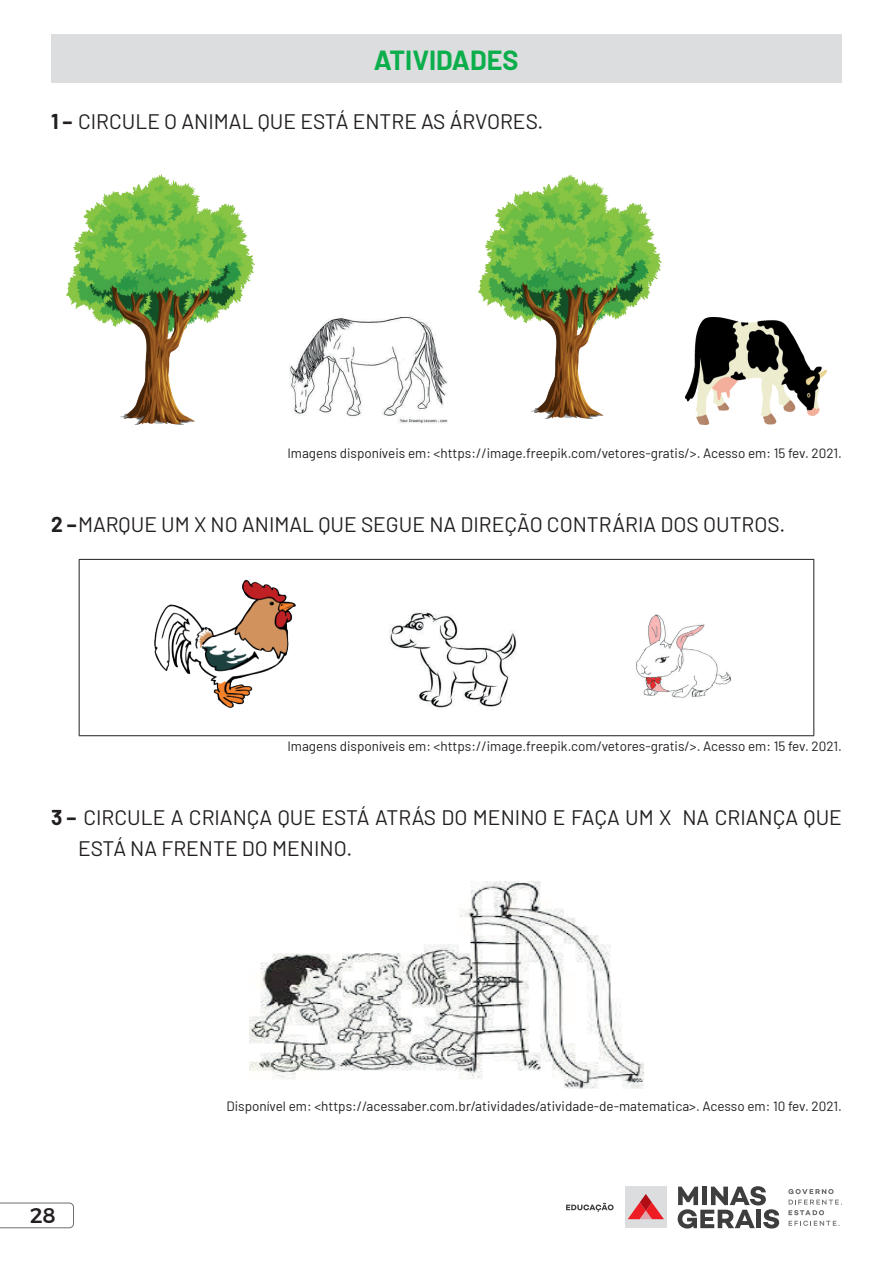
<style>
.page{position:relative;width:893px;height:1263px;background:#fff}
.page>*{position:absolute;margin:0;border:0;box-sizing:border-box;transform-origin:0 0}
.t1{font:700 27px "Barlow";color:#0cae4c}
.t2{font:21px/31.5px "Barlow";color:#231f20}
.t3{font:500 21px "Montserrat";color:#231f20}
.t4{font:13.5px "Barlow";color:#231f20}
.s1{font-weight:700}
</style>
<div class="page">
<svg style="left:0;top:1202px;width:74px;height:26px"></svg>
<div style="left:625px;top:1186px;width:42px;height:42px;background:#dcdddf"></div>
<svg style="left:628px;top:1194px;width:36px;height:25px"></svg>
<svg style="left:678px;top:1186px;width:101px;height:42px"></svg>
<svg style="left:788px;top:1189px;width:54px;height:26px"></svg>
<svg style="left:789px;top:1221px;width:50px;height:5px"></svg>
<svg style="left:566px;top:1203px;width:48px;height:9px"></svg>
<div style="left:51px;top:34px;width:790px;height:48px;background:#dcdddf"></div>
<img style="left:66px;top:175px;width:189px;height:249px">
<img style="left:290px;top:316px;width:158px;height:108px">
<img style="left:478px;top:175px;width:184px;height:243px">
<img style="left:686px;top:318px;width:140px;height:106px">
<hr style="left:79px;top:559px;width:735px;height:1px;background:#231f20">
<hr style="left:79px;top:735px;width:735px;height:1px;background:#231f20">
<hr style="left:79px;top:560px;width:1px;height:175px;background:#231f20">
<hr style="left:813px;top:560px;width:1px;height:175px;background:#231f20">
<img style="left:154px;top:579px;width:142px;height:129px">
<img style="left:389px;top:610px;width:128px;height:98px">
<img style="left:636px;top:615px;width:96px;height:83px">
<img style="left:249px;top:881px;width:395px;height:208px">
<h1 class="t1" style="left:374px;top:40px;width:146px">ATIVIDADES</h1>
<h2 class="t2" style="left:51px;top:104px;width:494px"><span class="s1">1 –</span> CIRCULE O ANIMAL QUE ESTÁ ENTRE AS ÁRVORES.</h2>
<p class="t4" style="left:287px;top:443px;width:556px">Imagens disponíveis em: &lt;https://image.freepik.com/vetores-gratis/&gt;. Acesso em: 15 fev. 2021.</p>
<h2 class="t2" style="left:51px;top:507px;width:736px"><span class="s1">2 –</span>MARQUE UM X NO ANIMAL QUE SEGUE NA DIREÇÃO CONTRÁRIA DOS OUTROS.</h2>
<p class="t4" style="left:287px;top:736px;width:556px">Imagens disponíveis em: &lt;https://image.freepik.com/vetores-gratis/&gt;. Acesso em: 15 fev. 2021.</p>
<h2 class="t2" style="left:78px;top:800px;width:765px;text-indent:-27px"><span class="s1">3 –</span> CIRCULE A CRIANÇA QUE ESTÁ ATRÁS DO MENINO E FAÇA UM X NA CRIANÇA QUE<br>ESTÁ NA FRENTE DO MENINO.</h2>
<h2 class="t3" style="left:30px;top:1199px;width:27px">28</h2>
<p class="t4" style="left:226px;top:1097px;width:617px">Disponível em: &lt;https://acessaber.com.br/atividades/atividade-de-matematica&gt;. Acesso em: 10 fev. 2021.</p>
</div>
